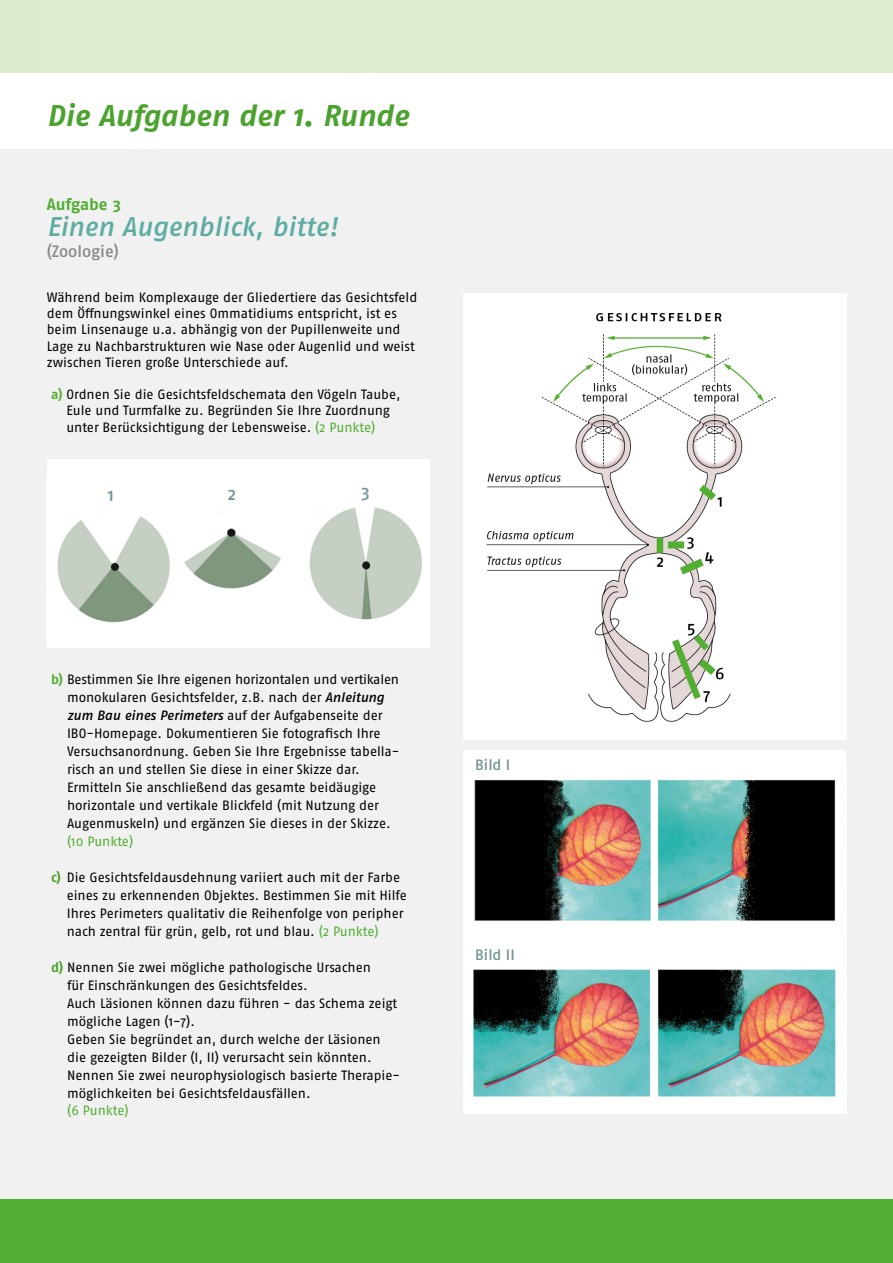
<style>
.page{position:relative;width:893px;height:1263px;background:#fff}
.page>*{position:absolute;margin:0;border:0;box-sizing:border-box;transform-origin:0 0}
.t1{font:italic 700 30px "Fago OT";color:#4ca22f}
.t2{font:italic 500 27px "Fago OT";letter-spacing:-.005em;color:#5daca2}
.t3{font:500 18px "Fago OT";color:#749796}
.t4{font:500 16.5px "Fago OT";color:#898a8d}
.t5{font:700 16.5px "Fago OT";letter-spacing:-.005em;color:#52ae32}
.t6{font:500 15px "Fago OT";color:#749796}
.t7{font:13.5px/18px "Fago OT";letter-spacing:-.005em;color:#000}
.t8{font:13.5px "Fago OT";letter-spacing:-.005em;color:#52ae32}
.s1{font-weight:700;color:#52ae32}
.s2{color:#52ae32}
.s3{font-weight:500;font-style:italic}
.s4{font-weight:700;color:#4ca22f}
</style>
<div class="page">
<div style="left:0;top:149px;width:893px;height:1097px;background:#f1f1f1"></div>
<div style="left:0;top:0;width:893px;height:72px;background:#deeccf"></div>
<img style="left:463px;top:293px;width:383px;height:446px">
<div style="left:463px;top:750px;width:383px;height:193px;background:#fff"></div>
<img style="left:474px;top:780px;width:276px;height:141px">
<div style="left:750px;top:780px;width:86px;height:141px;background:#000"></div>
<div style="left:47px;top:459px;width:382px;height:188px;background:#fff"></div>
<img style="left:57px;top:507px;width:365px;height:116px">
<img style="left:463px;top:943px;width:383px;height:170px">
<div style="left:0;top:1199px;width:893px;height:64px;background:#52ae32"></div>
<h1 class="t1" style="left:47px;top:97px;width:364px">Die Aufgaben der 1. Runde</h1>
<p class="t5" style="left:47px;top:195px;width:76px">Aufgabe 3</p>
<h2 class="t2" style="left:47px;top:210px;width:293px">Einen Augenblick, bitte!</h2>
<p class="t4" style="left:47px;top:241px;width:74px">(Zoologie)</p>
<p class="t7" style="left:47px;top:289px;width:372px;line-height:16.2px">Während beim Komplexauge der Gliedertiere das Gesichtsfeld dem Öffnungswinkel eines Ommatidiums entspricht, ist es beim Linsenauge u.a. abhängig von der Pupillenweite und Lage zu Nachbarstrukturen wie Nase oder Augenlid und weist zwischen Tieren große Unterschiede auf.</p>
<p class="t7" style="left:66px;top:386px;width:335px;line-height:16.2px;text-indent:-15px"><span class="s1">a)</span> Ordnen Sie die Gesichtsfeldschemata den Vögeln Taube,<br>Eule und Turmfalke zu. Begründen Sie Ihre Zuordnung unter Berücksichtigung der Lebensweise. <span class="s2">(2 Punkte)</span></p>
<h3 class="t3" style="left:108px;top:484px;width:8px">1</h3>
<h3 class="t3" style="left:228px;top:482px;width:10px">2</h3>
<h3 class="t3" style="left:361px;top:481px;width:10px">3</h3>
<p class="t7" style="left:67px;top:671px;width:334px;text-indent:-16px"><span class="s1">b)</span> Bestimmen Sie Ihre eigenen horizontalen und vertikalen monokularen Gesichtsfelder, z.B. nach der <span class="s3">Anleitung zum Bau eines Perimeters</span> auf der Aufgabenseite der IBO-Homepage. Dokumentieren Sie fotografisch Ihre Versuchsanordnung. Geben Sie Ihre Ergebnisse tabella&shy;risch an und stellen Sie diese in einer Skizze dar.<br>Ermitteln Sie anschließend das gesamte beidäugige horizontale und vertikale Blickfeld (mit Nutzung der Augenmuskeln) und ergänzen Sie dieses in der Skizze.</p>
<p class="t8" style="left:67px;top:834px;width:68px">(10 Punkte)</p>
<p class="t7" style="left:67px;top:869px;width:342px;text-indent:-16px"><span class="s4">c)</span> Die Gesichtsfeldausdehnung variiert auch mit der Farbe eines zu erkennenden Objektes. Bestimmen Sie mit Hilfe Ihres Perimeters qualitativ die Reihenfolge von peripher nach zentral für grün, gelb, rot und blau. <span class="s2">(2 Punkte)</span></p>
<p class="t7" style="left:67px;top:959px;width:335px;text-indent:-16px"><span class="s4">d)</span> Nennen Sie zwei mögliche pathologische Ursachen<br>für Einschränkungen des Gesichtsfeldes.<br>Auch Läsionen können dazu führen - das Schema zeigt mögliche Lagen (1-7).<br>Geben Sie begründet an, durch welche der Läsionen die gezeigten Bilder (I, II) verursacht sein könnten.<br>Nennen Sie zwei neurophysiologisch basierte Therapie&shy;möglichkeiten bei Gesichtsfeldausfällen.</p>
<p class="t8" style="left:67px;top:1102px;width:63px">(6 Punkte)</p>
<p class="t6" style="left:475px;top:756px;width:37px">Bild I</p>
<p class="t6" style="left:475px;top:946px;width:41px">Bild II</p>
</div>
